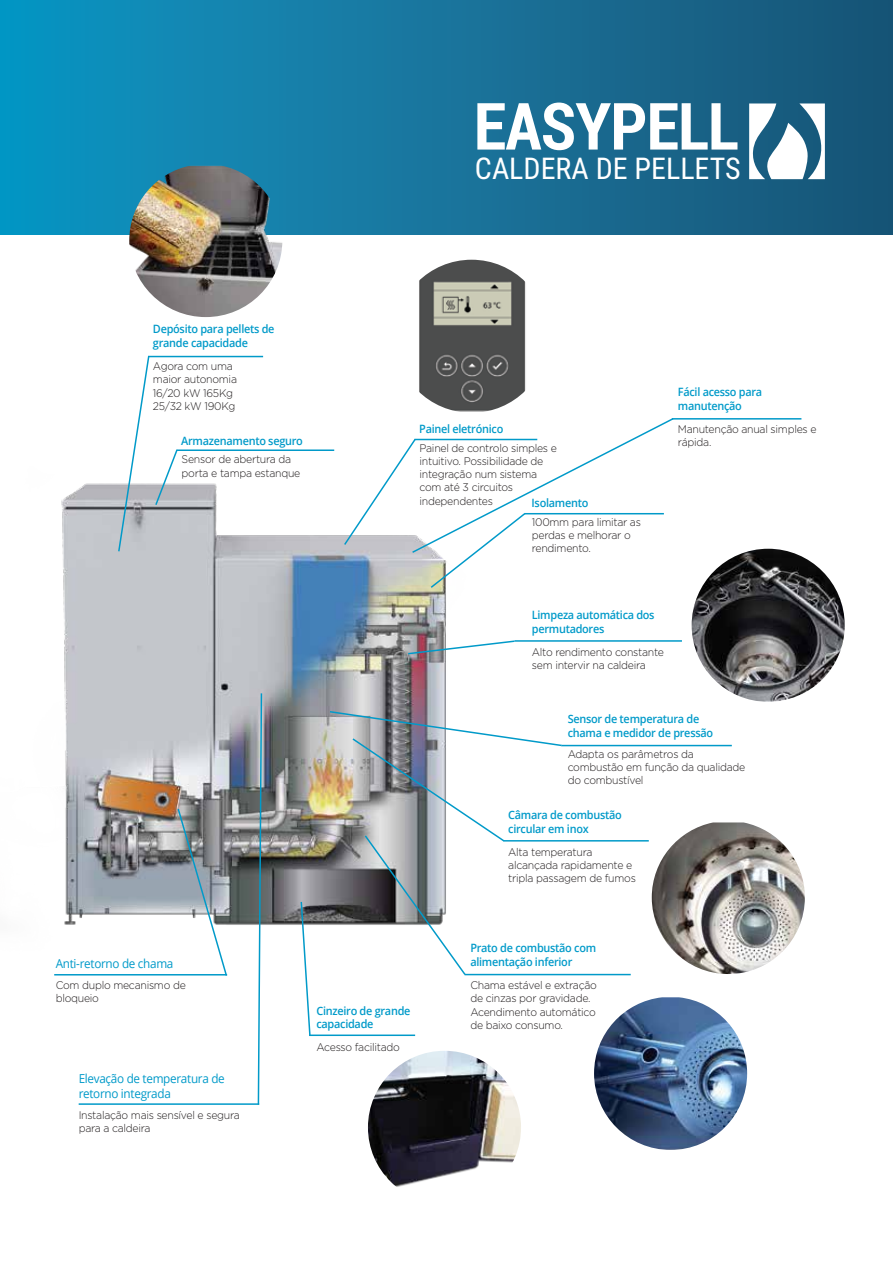
<style>
.page{position:relative;width:893px;height:1263px;background:#fff}
.page>*{position:absolute;margin:0;border:0;box-sizing:border-box;transform-origin:0 0}
.t1{font:30px "Roboto Condensed";color:#fff}
.t2{font:12.3px/14.9px "Open Sans";letter-spacing:-.025em;color:#019ac9;scale:.95 1}
.t3{font:600 11.55px/13.8px "Open Sans";letter-spacing:-.025em;color:#019ac9;scale:.95 1}
.t4{font:300 11.1px/13.2px "Gotham";letter-spacing:-.025em;color:#221e1f;scale:.95 1}
</style>
<div class="page">
<img style="left:54px;top:483px;width:392px;height:493px">
<div style="left:0;top:0;width:893px;height:234px;background:linear-gradient(to right,#0e96c4,#1c5375)"></div>
<img style="left:129px;top:165px;width:153px;height:152px">
<img style="left:395px;top:260px;width:153px;height:153px;border-radius:77px">
<img style="left:692px;top:549px;width:153px;height:153px;border-radius:77px">
<img style="left:594px;top:997px;width:153px;height:153px">
<img style="left:368px;top:1051px;width:153px;height:153px;border-radius:77px">
<hr style="left:148px;top:356px;width:115px;height:1px;background:#019ac9">
<hr style="left:672px;top:418px;width:129px;height:2px;background:#019ac9">
<svg style="left:343px;top:418px;width:332px;height:171px"></svg>
<hr style="left:524px;top:513px;width:140px;height:1px;background:#019ac9">
<img style="left:652px;top:822px;width:153px;height:152px">
<hr style="left:514px;top:640px;width:168px;height:2px;background:#019ac9">
<svg style="left:406px;top:639px;width:110px;height:16px"></svg>
<hr style="left:177px;top:449px;width:157px;height:2px;background:#019ac9">
<svg style="left:117px;top:355px;width:62px;height:198px"></svg>
<hr style="left:504px;top:840px;width:145px;height:1px;background:#019ac9">
<hr style="left:561px;top:745px;width:171px;height:1px;background:#019ac9">
<hr style="left:465px;top:974px;width:166px;height:1px;background:#019ac9">
<svg style="left:328px;top:710px;width:235px;height:266px"></svg>
<hr style="left:309px;top:1034px;width:106px;height:2px;background:#019ac9">
<svg style="left:300px;top:900px;width:11px;height:136px"></svg>
<hr style="left:54px;top:974px;width:173px;height:1px;background:#019ac9">
<svg style="left:176px;top:807px;width:52px;height:169px"></svg>
<svg style="left:257px;top:692px;width:6px;height:413px"></svg>
<hr style="left:79px;top:1103px;width:180px;height:2px;background:#019ac9">
<svg style="left:749px;top:103px;width:80px;height:76px"></svg>
<svg style="left:477px;top:103px;width:260px;height:47px"></svg>
<h1 class="t1" style="left:475px;top:147px;width:267px">CALDERA DE PELLETS</h1>
<p class="t3" style="left:153px;top:322px;width:129px">Depósito para pellets de grande capacidade</p>
<p class="t4" style="left:153px;top:359px;width:90px">Agora com uma maior autonomia<br>16/20 kW 165Kg<br>25/32 kW 190Kg</p>
<p class="t3" style="left:181px;top:434px;width:129px">Armazenamento seguro</p>
<p class="t4" style="left:182px;top:453px;width:127px">Sensor de abertura da porta e tampa estanque</p>
<p class="t3" style="left:419px;top:422px;width:90px">Painel eletrónico</p>
<p class="t4" style="left:420px;top:441px;width:146px">Painel de controlo simples e intuitivo. Possibilidade de integração num sistema com até 3 circuitos independentes</p>
<p class="t3" style="left:532px;top:496px;width:61px">Isolamento</p>
<p class="t4" style="left:532px;top:515px;width:116px">100mm para limitar as perdas e melhorar o rendimento.</p>
<p class="t3" style="left:678px;top:385px;width:90px">Fácil acesso para manutenção</p>
<p class="t4" style="left:678px;top:422px;width:147px">Manutenção anual simples e rápida.</p>
<p class="t3" style="left:532px;top:608px;width:131px">Limpeza automática dos permutadores</p>
<p class="t4" style="left:532px;top:645px;width:140px">Alto rendimento constante sem intervir na caldeira</p>
<p class="t3" style="left:568px;top:712px;width:155px">Sensor de temperatura de chama e medidor de pressão</p>
<p class="t4" style="left:568px;top:747px;width:188px">Adapta os parâmetros da combustão em função da qualidade do combustível</p>
<p class="t3" style="left:508px;top:808px;width:121px">Câmara de combustão circular em inox</p>
<p class="t4" style="left:508px;top:845px;width:136px">Alta temperatura alcançada rapidamente e tripla passagem de fumos</p>
<p class="t2" style="left:56px;top:955px;width:125px">Anti-retorno de chama</p>
<p class="t4" style="left:56px;top:978px;width:138px">Com duplo mecanismo de bloqueio</p>
<p class="t2" style="left:79px;top:1070px;width:155px">Elevação de temperatura de retorno integrada</p>
<p class="t4" style="left:79px;top:1108px;width:171px">Instalação mais sensível e segura para a caldeira</p>
<p class="t3" style="left:316px;top:1003px;width:100px">Cinzeiro de grande capacidade</p>
<p class="t4" style="left:316px;top:1040px;width:89px">Acesso facilitado</p>
<p class="t3" style="left:470px;top:941px;width:134px">Prato de combustão com alimentação inferior</p>
<p class="t4" style="left:470px;top:978px;width:135px">Chama estável e extração de cinzas por gravidade.<br>Acendimento automático de baixo consumo.</p>
</div>
